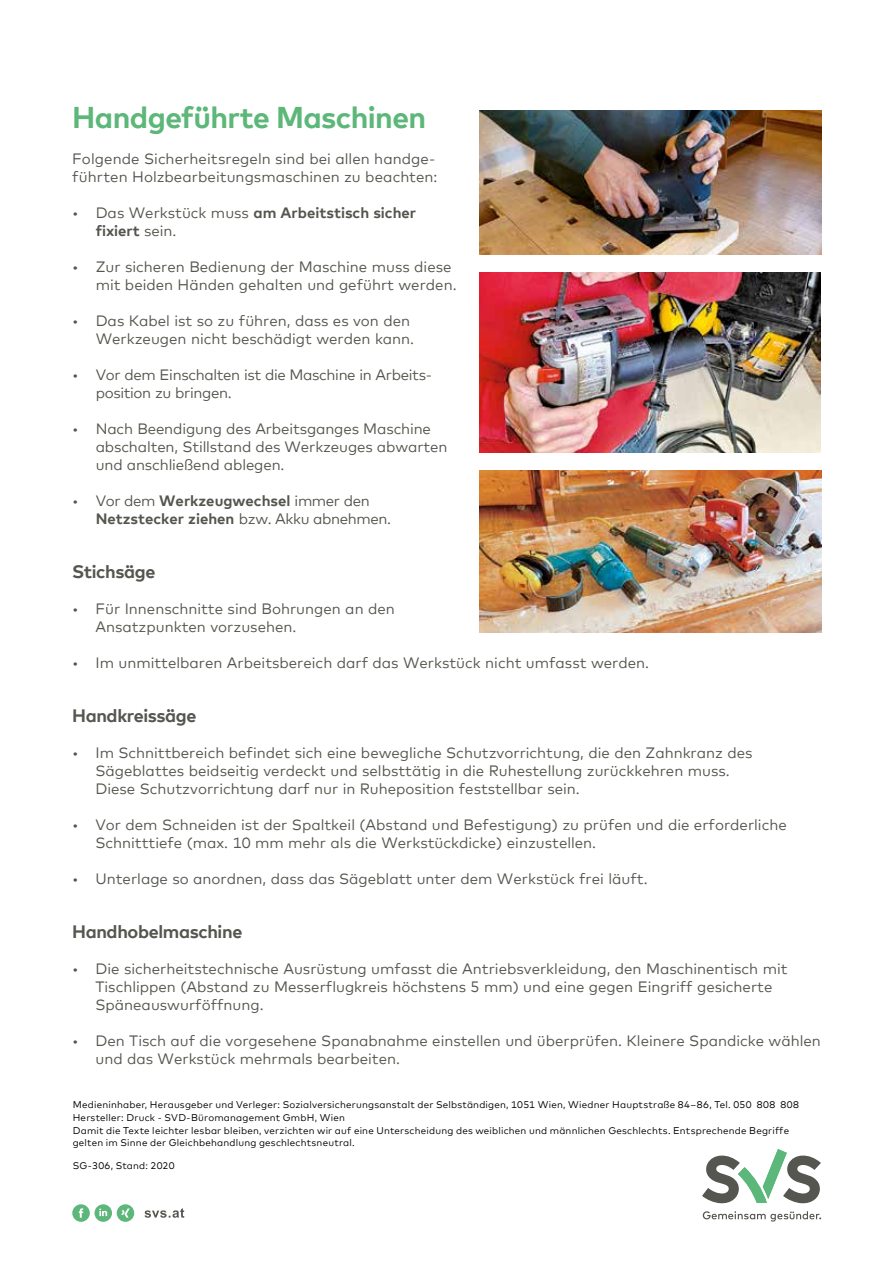
<style>
.page{position:relative;width:893px;height:1263px;background:#fff}
.page>*{position:absolute;margin:0;border:0;box-sizing:border-box;transform-origin:0 0}
.t1{font:700 30px "Mark Offc Pro";letter-spacing:-.02em;color:#5cb779}
.t2{font:700 18px "Mark Offc Pro";letter-spacing:-.02em;color:#56554f}
.t3{font:15px/18px "Mark Offc Pro";color:#56554f}
.t4{font:15px/18px "Mark Offc Pro";letter-spacing:-.025em;color:#56554f}
.t5{font:700 15px/18px "Mark Offc Pro";color:#56554f}
.t6{font:9.75px/12.8px "Mark Offc Pro";letter-spacing:.02em;color:#000}
.s1{font-weight:400}
.s2{font-weight:700}
</style>
<div class="page">
<svg style="left:144px;top:1208px;width:40px;height:10px"></svg>
<div style="left:72px;top:1204px;width:18px;height:18px;background:#5db77a;border-radius:50%"></div>
<svg style="left:79px;top:1208px;width:4px;height:10px"></svg>
<div style="left:117px;top:1204px;width:17px;height:18px;background:#5db77a;border-radius:50%"></div>
<svg style="left:121px;top:1208px;width:9px;height:9px"></svg>
<svg style="left:94px;top:1204px;width:18px;height:18px"></svg>
<svg style="left:99px;top:1208px;width:8px;height:8px"></svg>
<svg style="left:702px;top:1149px;width:119px;height:55px"></svg>
<svg style="left:703px;top:1211px;width:118px;height:10px"></svg>
<img style="left:479px;top:470px;width:342px;height:162px">
<img style="left:479px;top:110px;width:342px;height:144px">
<img style="left:479px;top:272px;width:342px;height:180px">
<h1 class="t1" style="left:72px;top:95px;width:355px">Handgeführte Maschinen</h1>
<p class="t3" style="left:72px;top:149px;width:366px">Folgende Sicherheitsregeln sind bei allen handge&shy;führten Holzbearbeitungsmaschinen zu beachten:</p>
<p class="t5" style="left:96px;top:203px;width:322px;text-indent:-23px"><span class="s1">• Das Werkstück muss</span> am Arbeitstisch sicher fixiert <span class="s1">sein.</span></p>
<p class="t3" style="left:96px;top:257px;width:362px;text-indent:-23px">• Zur sicheren Bedienung der Maschine muss diese mit beiden Händen gehalten und geführt werden.</p>
<p class="t3" style="left:72px;top:311px;width:343px;text-align:right">• Das Kabel ist so zu führen, dass es von den<br>Werkzeugen nicht beschädigt werden kann.</p>
<p class="t4" style="left:96px;top:365px;width:338px;text-indent:-23px">• Vor dem Einschalten ist die Maschine in Arbeits&shy;position zu bringen.</p>
<p class="t3" style="left:96px;top:419px;width:353px;text-indent:-23px">• Nach Beendigung des Arbeitsganges Maschine abschalten, Stillstand des Werkzeuges abwarten und anschließend ablegen.</p>
<p class="t4" style="left:96px;top:491px;width:297px;text-indent:-23px">• Vor dem <span class="s2">Werkzeugwechsel</span> immer den<br><span class="s2">Netzstecker ziehen</span> bzw. Akku abnehmen.</p>
<p class="t2" style="left:72px;top:558px;width:85px">Stichsäge</p>
<p class="t3" style="left:95px;top:599px;width:301px;text-indent:-23px">• Für Innenschnitte sind Bohrungen an den<br>Ansatzpunkten vorzusehen.</p>
<p class="t3" style="left:72px;top:653px;width:578px">• Im unmittelbaren Arbeitsbereich darf das Werkstück nicht umfasst werden.</p>
<p class="t2" style="left:72px;top:702px;width:126px">Handkreissäge</p>
<p class="t3" style="left:95px;top:743px;width:659px;text-indent:-23px">• Im Schnittbereich befindet sich eine bewegliche Schutzvorrichtung, die den Zahnkranz des<br>Sägeblattes beidseitig verdeckt und selbsttätig in die Ruhestellung zurückkehren muss.<br>Diese Schutzvorrichtung darf nur in Ruheposition feststellbar sein.</p>
<p class="t3" style="left:95px;top:815px;width:693px;text-indent:-23px">• Vor dem Schneiden ist der Spaltkeil (Abstand und Befestigung) zu prüfen und die erforderliche<br>Schnitttiefe (max. 10 mm mehr als die Werkstückdicke) einzustellen.</p>
<p class="t3" style="left:72px;top:869px;width:577px">• Unterlage so anordnen, dass das Sägeblatt unter dem Werkstück frei läuft.</p>
<p class="t2" style="left:72px;top:918px;width:172px">Handhobelmaschine</p>
<p class="t3" style="left:95px;top:959px;width:694px;text-indent:-23px">• Die sicherheitstechnische Ausrüstung umfasst die Antriebsverkleidung, den Maschinentisch mit<br>Tischlippen (Abstand zu Messerflugkreis höchstens 5 mm) und eine gegen Eingriff gesicherte<br>Späneauswurföffnung.</p>
<p class="t3" style="left:95px;top:1031px;width:727px;text-indent:-23px">• Den Tisch auf die vorgesehene Spanabnahme einstellen und überprüfen. Kleinere Spandicke wählen und das Werkstück mehrmals bearbeiten.</p>
<p class="t6" style="left:73px;top:1097px;width:728px">Medieninhaber, Herausgeber und Verleger: Sozialversicherungsanstalt der Selbständigen, 1051 Wien, Wiedner Hauptstraße 84–86, Tel. 050 808 808<br>Hersteller: Druck - SVD- Büromanagement GmbH, Wien<br>Damit die Texte leichter lesbar bleiben, verzichten wir auf eine Unterscheidung des weiblichen und männlichen Geschlechts. Entsprechende Begriffe gelten im Sinne der Gleichbehandlung geschlechtsneutral.</p>
<p class="t6" style="left:73px;top:1158px;width:103px">SG-306, Stand: 2020</p>
</div>
